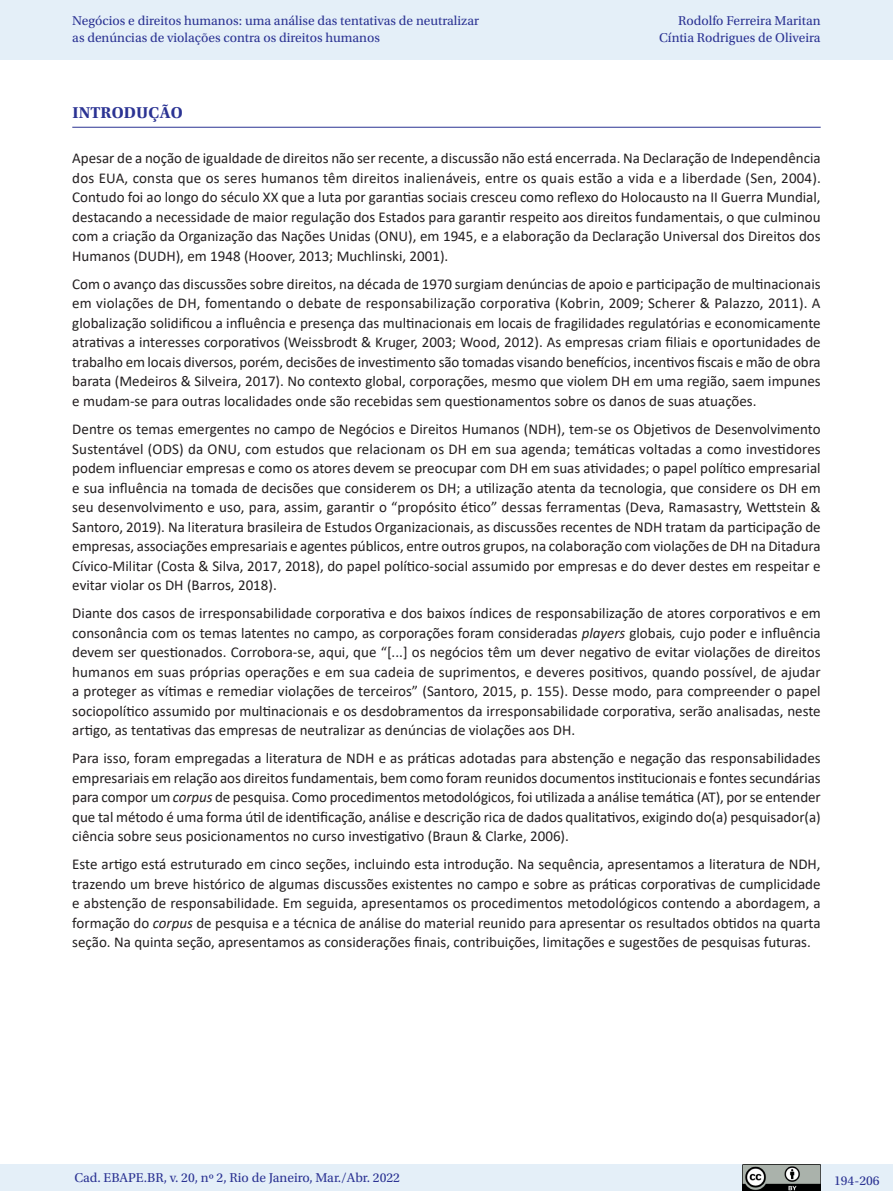
<style>
.page{position:relative;width:893px;height:1191px;background:#fff}
.page>*{position:absolute;margin:0;border:0;box-sizing:border-box;transform-origin:0 0}
._07_1_sub_1{font:700 16.5px "Utopia Std";letter-spacing:.01em;color:#2b3393}
._06_0_texto{font:15px/19.5px "Calibri";color:#231f20;text-align:justify}
.t1{font:13.5px/16.5px "Utopia Std";color:#2b3393}
.s1{font-style:italic}
</style>
<div class="page">
<div style="left:0;top:0;width:893px;height:60px;background:#e4eff8"></div>
<div style="left:0;top:1164px;width:893px;height:27px;background:#e4eff8"></div>
<img style="left:743px;top:1164px;width:78px;height:27px">
<hr style="left:72px;top:127px;width:749px;height:1px;background:#2b3393">
<p class="t1" style="left:72px;top:13px;width:408px">Negócios e direitos humanos: uma análise das tentativas de neutralizar as denúncias de violações contra os direitos humanos</p>
<p class="t1" style="left:659px;top:13px;width:163px;text-align:right">Rodolfo Ferreira Maritan<br>Cíntia Rodrigues de Oliveira</p>
<p class="_07_1_sub_1" style="left:72px;top:103px;width:112px">INTRODUÇÃO</p>
<p class="_06_0_texto" style="left:72px;top:148px;width:750px">Apesar de a noção de igualdade de direitos não ser recente, a discussão não está encerrada. Na Declaração de Independência dos EUA, consta que os seres humanos têm direitos inalienáveis, entre os quais estão a vida e a liberdade (Sen, 2004).<br>Contudo foi ao longo do século XX que a luta por garantias sociais cresceu como reflexo do Holocausto na II Guerra Mundial, destacando a necessidade de maior regulação dos Estados para garantir respeito aos direitos fundamentais, o que culminou com a criação da Organização das Nações Unidas (ONU), em 1945, e a elaboração da Declaração Universal dos Direitos dos Humanos (DUDH), em 1948 (Hoover, 2013; Muchlinski, 2001).</p>
<p class="_06_0_texto" style="left:72px;top:274px;width:750px">Com o avanço das discussões sobre direitos, na década de 1970 surgiam denúncias de apoio e participação de multinacionais em violações de DH, fomentando o debate de responsabilização corporativa (Kobrin, 2009; Scherer &amp; Palazzo, 2011). A globalização solidificou a influência e presença das multinacionais em locais de fragilidades regulatórias e economicamente atrativas a interesses corporativos (Weissbrodt &amp; Kruger, 2003; Wood, 2012). As empresas criam filiais e oportunidades de trabalho em locais diversos, porém, decisões de investimento são tomadas visando benefícios, incentivos fiscais e mão de obra barata (Medeiros &amp; Silveira, 2017). No contexto global, corporações, mesmo que violem DH em uma região, saem impunes e mudam-se para outras localidades onde são recebidas sem questionamentos sobre os danos de suas atuações.</p>
<p class="_06_0_texto" style="left:72px;top:419px;width:750px">Dentre os temas emergentes no campo de Negócios e Direitos Humanos (NDH), tem-se os Objetivos de Desenvolvimento Sustentável (ODS) da ONU, com estudos que relacionam os DH em sua agenda; temáticas voltadas a como investidores podem influenciar empresas e como os atores devem se preocupar com DH em suas atividades; o papel político empresarial e sua influência na tomada de decisões que considerem os DH; a utilização atenta da tecnologia, que considere os DH em seu desenvolvimento e uso, para, assim, garantir o “propósito ético” dessas ferramentas (Deva, Ramasastry, Wettstein &amp; Santoro, 2019). Na literatura brasileira de Estudos Organizacionais, as discussões recentes de NDH tratam da participação de empresas, associações empresariais e agentes públicos, entre outros grupos, na colaboração com violações de DH na Ditadura Cívico-Militar (Costa &amp; Silva, 2017, 2018), do papel político-social assumido por empresas e do dever destes em respeitar e evitar violar os DH (Barros, 2018).</p>
<p class="_06_0_texto" style="left:72px;top:603px;width:750px">Diante dos casos de irresponsabilidade corporativa e dos baixos índices de responsabilização de atores corporativos e em consonância com os temas latentes no campo, as corporações foram consideradas <span class="s1">players</span> globais<span class="s1">,</span> cujo poder e influência devem ser questionados. Corrobora-se, aqui, que “[...] os negócios têm um dever negativo de evitar violações de direitos humanos em suas próprias operações e em sua cadeia de suprimentos, e deveres positivos, quando possível, de ajudar a proteger as vítimas e remediar violações de terceiros” (Santoro, 2015, p. 155). Desse modo, para compreender o papel sociopolítico assumido por multinacionais e os desdobramentos da irresponsabilidade corporativa, serão analisadas, neste artigo, as tentativas das empresas de neutralizar as denúncias de violações aos DH.</p>
<p class="_06_0_texto" style="left:72px;top:748px;width:750px">Para isso, foram empregadas a literatura de NDH e as práticas adotadas para abstenção e negação das responsabilidades empresariais em relação aos direitos fundamentais, bem como foram reunidos documentos institucionais e fontes secundárias para compor um <span class="s1">corpus</span> de pesquisa. Como procedimentos metodológicos, foi utilizada a análise temática (AT), por se entender que tal método é uma forma útil de identificação, análise e descrição rica de dados qualitativos, exigindo do(a) pesquisador(a) ciência sobre seus posicionamentos no curso investigativo (Braun &amp; Clarke, 2006).</p>
<p class="_06_0_texto" style="left:72px;top:854px;width:750px">Este artigo está estruturado em cinco seções, incluindo esta introdução. Na sequência, apresentamos a literatura de NDH, trazendo um breve histórico de algumas discussões existentes no campo e sobre as práticas corporativas de cumplicidade e abstenção de responsabilidade. Em seguida, apresentamos os procedimentos metodológicos contendo a abordagem, a formação do <span class="s1">corpus</span> de pesquisa e a técnica de análise do material reunido para apresentar os resultados obtidos na quarta seção. Na quinta seção, apresentamos as considerações finais, contribuições, limitações e sugestões de pesquisas futuras.</p>
<p class="t1" style="left:74px;top:1169px;width:327px">Cad. EBAPE.BR, v. 20, nº 2, Rio de Janeiro, Mar./Abr. 2022</p>
<p class="t1" style="left:834px;top:1172px;width:47px">194-206</p>
</div>
